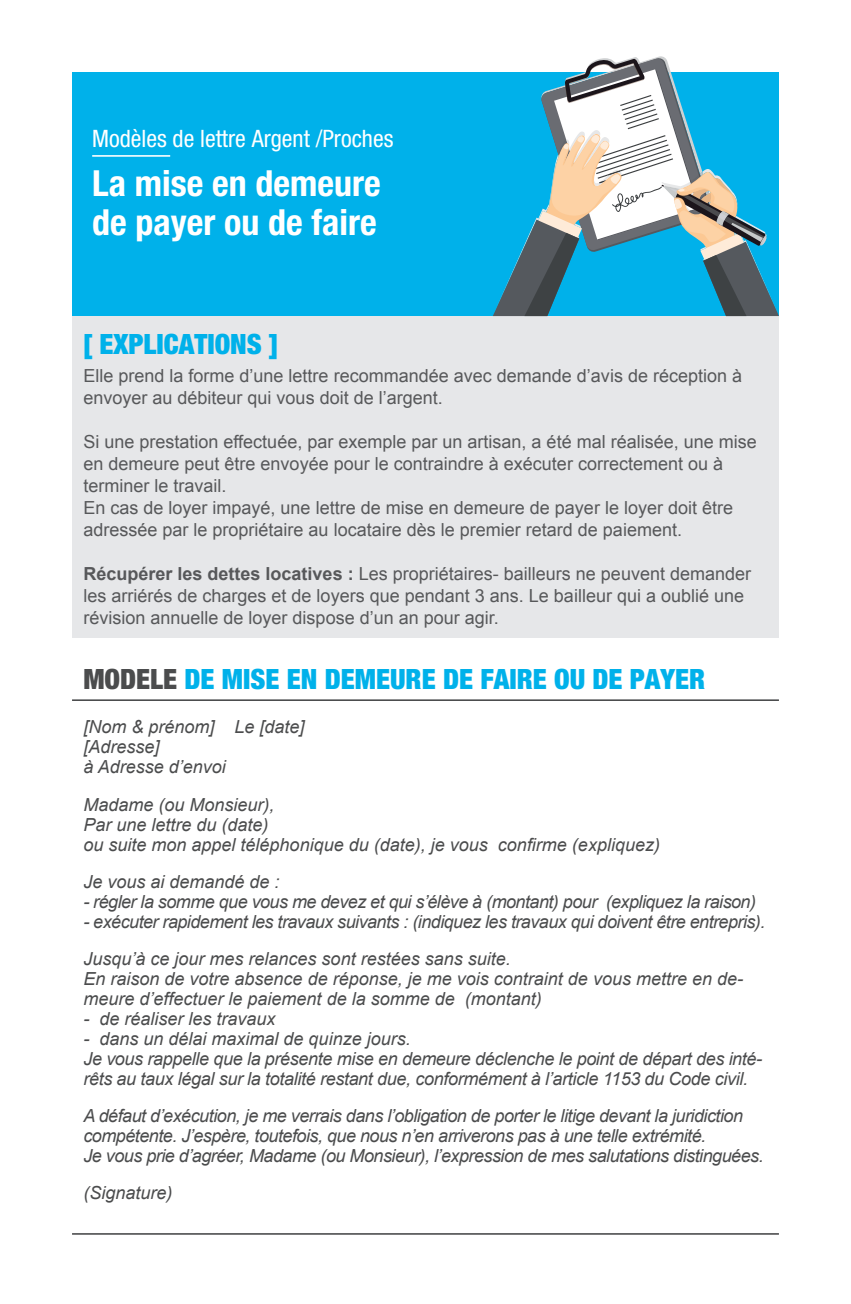
<style>
.page{position:relative;width:851px;height:1304px;background:#fff}
.page>*{position:absolute;margin:0;border:0;box-sizing:border-box;transform-origin:0 0}
.t1{font:700 condensed 36px/38px "Helvetica Neue";color:#fff}
.t2{font:900 condensed 28px "Helvetica Neue";color:#00b1ea}
.t3{font:condensed 24px "Helvetica Neue";color:#fff}
.t4{font:italic 18px/20px "Arial";letter-spacing:-.02em;color:#4b4c4d}
.t5{font:18px/22px "Arial";color:#57585a}
.t6{font:italic 18px/20px "Arial";color:#4b4c4d}
.s1{font-weight:700}
.s2{color:#4b4c4d}
</style>
<div class="page">
<div style="left:72px;top:72px;width:706px;height:244px;background:#00b1ea"></div>
<hr style="left:92px;top:155px;width:78px;height:2px;background:#fff">
<div style="left:72px;top:316px;width:706px;height:322px;background:#e6e7e9"></div>
<hr style="left:72px;top:699px;width:706px;height:2px;background:#4b4c4d">
<hr style="left:72px;top:1233px;width:706px;height:2px;background:#4b4c4d">
<svg style="left:493px;top:56px;width:285px;height:260px"></svg>
<h3 class="t3" style="left:92px;top:125px;width:303px">Modèles de lettre Argent /Proches</h3>
<h1 class="t1" style="left:92px;top:164px;width:290px">La mise en demeure de payer ou de faire</h1>
<h2 class="t2" style="left:83px;top:327px;width:196px">[ EXPLICATIONS ]</h2>
<p class="t5" style="left:83px;top:365px;width:660px">Elle prend la forme d’une lettre recommandée avec demande d’avis de réception à envoyer au débiteur qui vous doit de l’argent.</p>
<p class="t5" style="left:83px;top:431px;width:675px">Si une prestation effectuée, par exemple par un artisan, a été mal réalisée, une mise en demeure peut être envoyée pour le contraindre à exécuter correctement ou à terminer le travail.<br>En cas de loyer impayé, une lettre de mise en demeure de payer le loyer doit être adressée par le propriétaire au locataire dès le premier retard de paiement.</p>
<p class="t5" style="left:83px;top:563px;width:669px"><span class="s1">Récupérer les dettes locatives :</span> Les propriétaires- bailleurs ne peuvent demander les arriérés de charges et de loyers que pendant 3 ans. Le bailleur qui a oublié une révision annuelle de loyer dispose d’un an pour agir.</p>
<h2 class="t2" style="left:83px;top:662px;width:623px"><span class="s2">MODELE</span> DE MISE EN DEMEURE DE FAIRE OU DE PAYER</h2>
<p class="t6" style="left:83px;top:717px;width:223px">[Nom &amp; prénom] Le [date] [Adresse]<br>à Adresse d’envoi</p>
<p class="t6" style="left:83px;top:794px;width:578px">Madame (ou Monsieur),<br>Par une lettre du (date)<br>ou suite mon appel téléphonique du (date), je vous confirme (expliquez)</p>
<p class="t6" style="left:83px;top:871px;width:198px">Je vous ai demandé de :</p>
<p class="t4" style="left:83px;top:891px;width:674px">- régler la somme que vous me devez et qui s’élève à (montant) pour (expliquez la raison)</p>
<p class="t4" style="left:83px;top:903px;width:683px;line-height:37px">- exécuter rapidement les travaux suivants : (indiquez les travaux qui doivent être entrepris).<br>Jusqu’à ce jour mes relances sont restées sans suite.</p>
<p class="t6" style="left:83px;top:968px;width:661px">En raison de votre absence de réponse, je me vois contraint de vous mettre en de&shy;meure d’effectuer le paiement de la somme de (montant)</p>
<p class="t6" style="left:83px;top:1008px;width:194px">- de réaliser les travaux</p>
<p class="t4" style="left:83px;top:1028px;width:680px">- dans un délai maximal de quinze jours.<br>Je vous rappelle que la présente mise en demeure déclenche le point de départ des inté&shy;rêts au taux légal sur la totalité restant due, conformément à l’article 1153 du Code civil.</p>
<p class="t4" style="left:83px;top:1105px;width:681px">A défaut d’exécution, je me verrais dans l’obligation de porter le litige devant la juridiction compétente. J’espère, toutefois, que nous n’en arriverons pas à une telle extrémité.<br>Je vous prie d’agréer, Madame (ou Monsieur), l’expression de mes salutations distinguées.</p>
<p class="t6" style="left:83px;top:1182px;width:91px">(Signature)</p>
</div>
